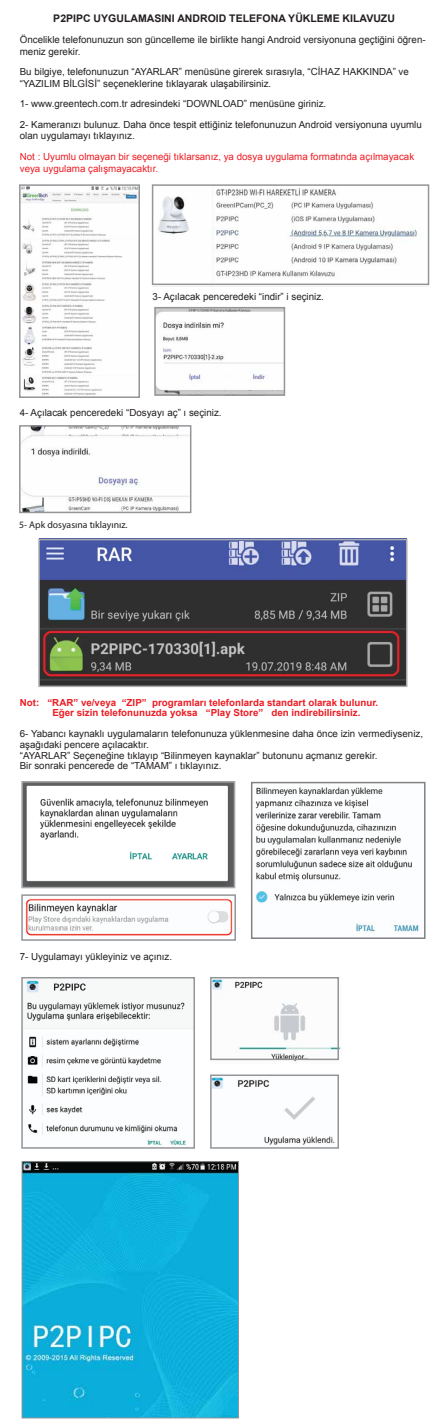
<style>
.page{position:relative;width:447px;height:1427px;background:#fff}
.page>*{position:absolute;margin:0;border:0;box-sizing:border-box;transform-origin:0 0}
.t1{font:700 10.5px "Arial";color:#231f20}
.t2{font:9.75px/11.7px "Arial";color:#231f20}
.t3{font:700 9.75px/10.2px "Arial";color:#ed1d24}
.t4{font:9.75px/11.7px "Arial";color:#ed1d24}
.t5{font:9.75px "Myriad Pro";color:#231f20}
</style>
<div class="page">
<img style="left:22px;top:187px;width:115px;height:208px">
<img style="left:152px;top:188px;width:276px;height:99px">
<div style="left:19px;top:184px;width:121px;height:214px;border:2px solid #939598"></div>
<div style="left:152px;top:184px;width:277px;height:101px;border:2px solid #939598"></div>
<img style="left:157px;top:310px;width:125px;height:83px">
<div style="left:154px;top:307px;width:131px;height:89px;border:2px solid #939598"></div>
<img style="left:22px;top:428px;width:166px;height:82px">
<div style="left:19px;top:425px;width:172px;height:88px;border:2px solid #939598"></div>
<img style="left:39px;top:538px;width:367px;height:146px">
<div style="left:38px;top:539px;width:369px;height:148px;border:2px solid #a7a9ac"></div>
<img style="left:24px;top:784px;width:208px;height:101px">
<img style="left:25px;top:898px;width:208px;height:38px">
<div style="left:21px;top:894px;width:215px;height:46px;border:2px solid #939598"></div>
<div style="left:21px;top:781px;width:214px;height:107px;border:2px solid #a7a9ac"></div>
<img style="left:255px;top:787px;width:164px;height:145px">
<div style="left:251px;top:782px;width:174px;height:157px;border:2px solid #808285"></div>
<img style="left:24px;top:980px;width:168px;height:165px">
<img style="left:211px;top:980px;width:130px;height:82px">
<img style="left:213px;top:1077px;width:122px;height:68px">
<div style="left:21px;top:977px;width:174px;height:171px;border:2px solid #939598"></div>
<div style="left:210px;top:977px;width:129px;height:83px;border:2px solid #939598"></div>
<div style="left:210px;top:1074px;width:129px;height:74px;border:2px solid #939598"></div>
<img style="left:24px;top:1163px;width:213px;height:253px">
<div style="left:22px;top:1161px;width:217px;height:257px;border:1px solid #939598"></div>
<p class="t1" style="left:53px;top:11px;width:343px">P2PIPC UYGULAMASINI ANDROID TELEFONA YÜKLEME KILAVUZU</p>
<p class="t2" style="left:20px;top:34px;width:407px">Öncelikle telefonunuzun son güncelleme ile birlikte hangi Android versiyonuna geçtiğini öğren&shy;meniz gerekir.</p>
<p class="t2" style="left:20px;top:66px;width:390px">Bu bilgiye, telefonunuzun “AYARLAR” menüsüne girerek sırasıyla, “CİHAZ HAKKINDA” ve “YAZILIM BİLGİSİ” seçeneklerine tıklayarak ulaşabilirsiniz.</p>
<p class="t2" style="left:20px;top:94px;width:403px;line-height:20.4px">1- www.greentech.com.tr adresindeki “DOWNLOAD” menüsüne giriniz.<br>2- Kameranızı bulunuz. Daha önce tespit ettiğiniz telefonunuzun Android versiyonuna uyumlu</p>
<p class="t2" style="left:20px;top:130px;width:116px">olan uygulamayı tıklayınız.</p>
<p class="t4" style="left:20px;top:151px;width:395px">Not : Uyumlu olmayan bir seçeneği tıklarsanız, ya dosya uygulama formatında açılmayacak veya uygulama çalışmayacaktır.</p>
<p class="t2" style="left:152px;top:290px;width:173px">3- Açılacak penceredeki “indir” i seçiniz.</p>
<p class="t2" style="left:20px;top:407px;width:203px">4- Açılacak penceredeki “Dosyayı aç” ı seçiniz.</p>
<p class="t5" style="left:19px;top:518px;width:110px">5- Apk dosyasına tıklayınız.</p>
<p class="t3" style="left:52px;top:698px;width:327px;text-indent:-33px">Not: “RAR” ve/veya “ZIP” programları telefonlarda standart olarak bulunur.<br>Eğer sizin telefonunuzda yoksa “Play Store” den indirebilirsiniz.</p>
<p class="t2" style="left:20px;top:727px;width:404px">6- Yabancı kaynaklı uygulamaların telefonunuza yüklenmesine daha önce izin vermediyseniz, aşağıdaki pencere açılacaktır.</p>
<p class="t2" style="left:20px;top:750px;width:359px;line-height:10.2px">“AYARLAR” Seçeneğine tıklayıp “Bilinmeyen kaynaklar” butonunu açmanız gerekir.<br>Bir sonraki pencerede de “TAMAM” ı tıklayınız.</p>
<p class="t2" style="left:20px;top:950px;width:154px">7- Uygulamayı yükleyiniz ve açınız.</p>
</div>
